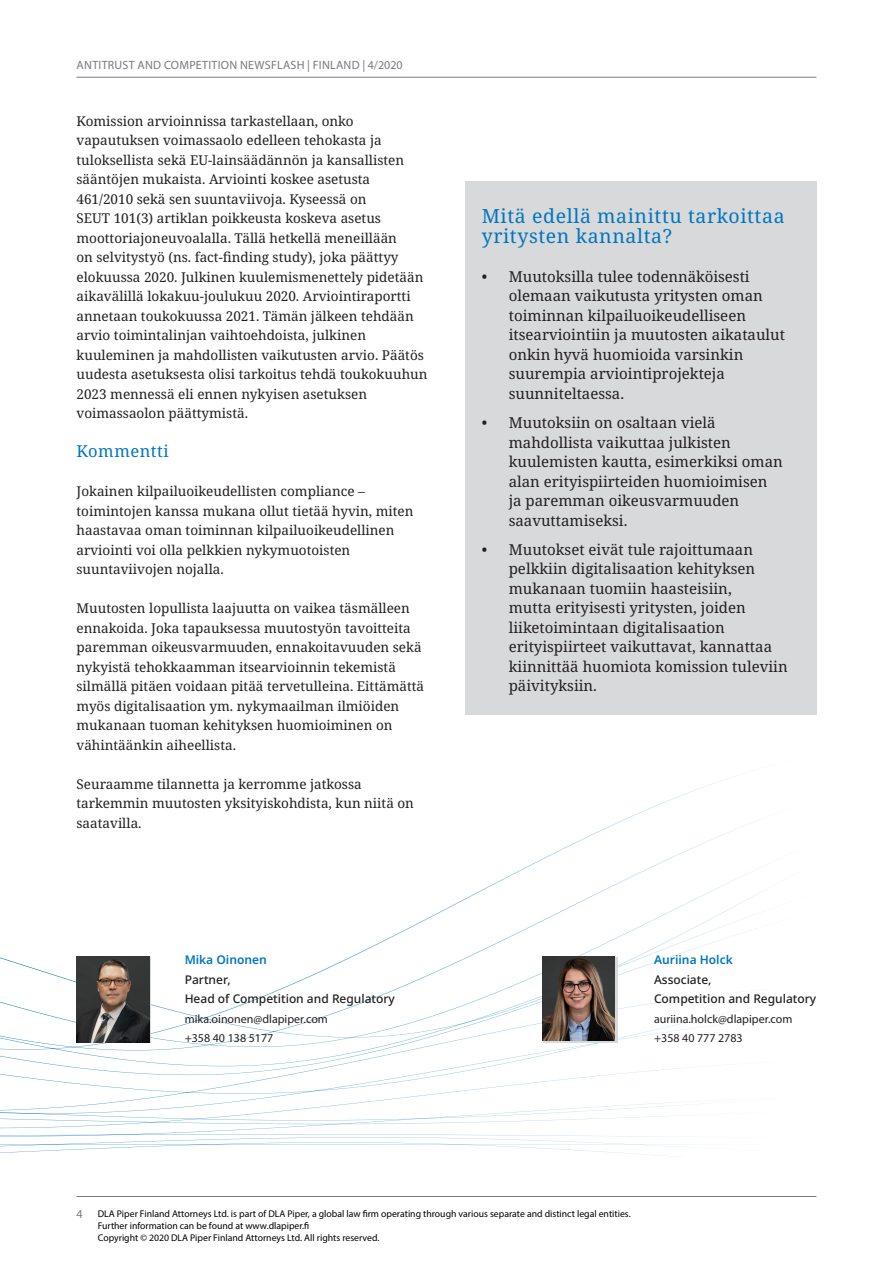
<style>
.page{position:relative;width:893px;height:1263px;background:#fff}
.page>*{position:absolute;margin:0;border:0;box-sizing:border-box;transform-origin:0 0}
.Subhead_1{font:19.5px/19.5px "Noto Serif";letter-spacing:.03em;color:#0076be}
.Subhead_1-2{font:16.5px "Noto Serif";letter-spacing:.03em;color:#0076be}
.t1{font:15px/19.5px "Noto Serif";color:#231f20}
.Body_copy{font:13.5px/19.5px "Noto Serif";color:#231f20}
.Contact_Details{font:12px "Myriad Pro";color:#231f20}
.Contact_job_title{font:500 12px "Noto Sans";color:#231f20}
.t2{font:12px "Myriad Pro";letter-spacing:.02em;color:#787a7d}
.Contact_name{font:600 12px "Noto Sans";color:#0076be}
.Body_copy-2{font:9.75px/11.7px "Myriad Pro";color:#000}
</style>
<div class="page">
<hr style="left:77px;top:1196px;width:739px;height:1px;background:#787a7d">
<hr style="left:77px;top:77px;width:739px;height:1px;background:#787a7d">
<svg style="left:0;top:771px;width:778px;height:386px"></svg>
<img style="left:77px;top:957px;width:73px;height:85px">
<div style="left:465px;top:181px;width:351px;height:533px;background:#d8d9db"></div>
<div style="left:543px;top:957px;width:74px;height:85px;background:#d8d9db"></div>
<img style="left:543px;top:957px;width:72px;height:84px">
<p class="t2" style="left:77px;top:57px;width:328px">ANTITRUST AND COMPETITION NEWSFLASH | FINLAND | 4/2020</p>
<p class="Body_copy" style="left:77px;top:112px;width:352px">Komission arvioinnissa tarkastellaan, onko vapautuksen voimassaolo edelleen tehokasta ja tuloksellista sekä EU-lainsäädännön ja kansallisten sääntöjen mukaista. Arviointi koskee asetusta 461/2010 sekä sen suuntaviivoja. Kyseessä on<br>SEUT 101(3) artiklan poikkeusta koskeva asetus moottoriajoneuvoalalla. Tällä hetkellä meneillään<br>on selvitystyö (ns. fact-finding study), joka päättyy elokuussa 2020. Julkinen kuulemismenettely pidetään aikavälillä lokakuu-joulukuu 2020. Arviointiraportti annetaan toukokuussa 2021. Tämän jälkeen tehdään arvio toimintalinjan vaihtoehdoista, julkinen kuuleminen ja mahdollisten vaikutusten arvio. Päätös uudesta asetuksesta olisi tarkoitus tehdä toukokuuhun 2023 mennessä eli ennen nykyisen asetuksen voimassaolon päättymistä.</p>
<p class="Subhead_1-2" style="left:77px;top:440px;width:94px">Kommentti</p>
<p class="Body_copy" style="left:77px;top:482px;width:338px">Jokainen kilpailuoikeudellisten compliance – toimintojen kanssa mukana ollut tietää hyvin, miten haastavaa oman toiminnan kilpailuoikeudellinen arviointi voi olla pelkkien nykymuotoisten suuntaviivojen nojalla.</p>
<p class="Body_copy" style="left:77px;top:599px;width:349px">Muutosten lopullista laajuutta on vaikea täsmälleen ennakoida. Joka tapauksessa muutostyön tavoitteita paremman oikeusvarmuuden, ennakoitavuuden sekä nykyistä tehokkaamman itsearvioinnin tekemistä silmällä pitäen voidaan pitää tervetulleina. Eittämättä myös digitalisaation ym. nykymaailman ilmiöiden mukanaan tuoman kehityksen huomioiminen on vähintäänkin aiheellista.</p>
<p class="Body_copy" style="left:77px;top:775px;width:339px">Seuraamme tilannetta ja kerromme jatkossa tarkemmin muutosten yksityiskohdista, kun niitä on saatavilla.</p>
<p class="Contact_name" style="left:185px;top:951px;width:84px">Mika Oinonen</p>
<p class="Contact_job_title" style="left:185px;top:971px;width:48px">Partner,</p>
<p class="Contact_job_title" style="left:185px;top:990px;width:212px">Head of Competition and Regulatory</p>
<p class="Contact_Details" style="left:185px;top:1011px;width:145px">mika.oinonen@dlapiper.com</p>
<p class="Contact_Details" style="left:185px;top:1031px;width:90px">+358 40 138 5177</p>
<p class="Subhead_1" style="left:482px;top:207px;width:304px">Mitä edellä mainittu tarkoittaa yritysten kannalta?</p>
<p class="t1" style="left:509px;top:267px;width:278px;text-indent:-27px">• Muutoksilla tulee todennäköisesti olemaan vaikutusta yritysten oman toiminnan kilpailuoikeudelliseen itsearviointiin ja muutosten aikataulut onkin hyvä huomioida varsinkin suurempia arviointiprojekteja suunniteltaessa.</p>
<p class="t1" style="left:509px;top:413px;width:276px;text-indent:-27px">• Muutoksiin on osaltaan vielä mahdollista vaikuttaa julkisten kuulemisten kautta, esimerkiksi oman alan erityispiirteiden huomioimisen ja paremman oikeusvarmuuden saavuttamiseksi.</p>
<p class="t1" style="left:509px;top:540px;width:280px;text-indent:-27px">• Muutokset eivät tule rajoittumaan pelkkiin digitalisaation kehityksen mukanaan tuomiin haasteisiin,<br>mutta erityisesti yritysten, joiden liiketoimintaan digitalisaation erityispiirteet vaikuttavat, kannattaa kiinnittää huomiota komission tuleviin päivityksiin.</p>
<p class="Contact_name" style="left:654px;top:951px;width:80px">Auriina Holck</p>
<p class="Contact_job_title" style="left:654px;top:971px;width:59px">Associate,</p>
<p class="Contact_job_title" style="left:654px;top:990px;width:164px">Competition and Regulatory</p>
<p class="Contact_Details" style="left:654px;top:1011px;width:140px">auriina.holck@dlapiper.com</p>
<p class="Contact_Details" style="left:654px;top:1031px;width:90px">+358 40 777 2783</p>
<p class="t2" style="left:77px;top:1206px;width:8px">4</p>
<p class="Body_copy-2" style="left:98px;top:1208px;width:534px">DLA Piper Finland Attorneys Ltd. is part of DLA Piper, a global law firm operating through various separate and distinct legal entities.<br>Further information can be found at www.dlapiper.fi<br>Copyright © 2020 DLA Piper Finland Attorneys Ltd. All rights reserved.</p>
</div>
